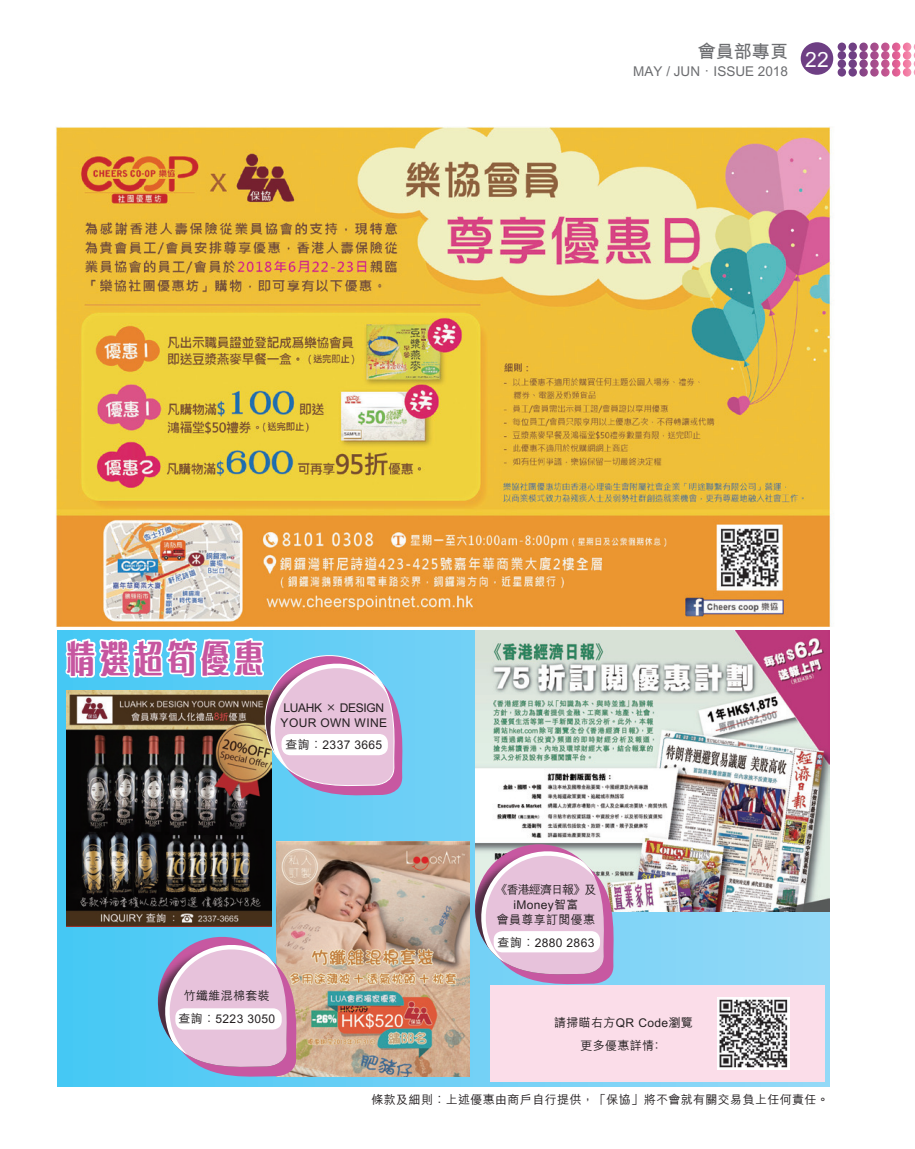
<style>
.page{position:relative;width:915px;height:1149px;background:#fff}
.page>*{position:absolute;margin:0;border:0;box-sizing:border-box;transform-origin:0 0}
.t1{font:39px "M Ngai Bold HKSCS";letter-spacing:.115em;color:#c656a0;scale:.77 1}
.t2{font:21px "M Hei Bold HKSCS";color:#fff}
.t3{font:18px "M Hei Bold HKSCS";color:#6c6d70}
.t4{font:13.5px "M Hei Bold HKSCS";color:#6c6d70}
.t5{font:12px/22.5px "M Hei Medium HKSCS";letter-spacing:.03em;color:#231f20;text-align:center}
.t6{font:12px/15px "M Hei Medium HKSCS";letter-spacing:-.025em;color:#231f20}
</style>
<div class="page">
<div style="left:800px;top:42px;width:33px;height:33px;background:#6e3f84;border-radius:50%"></div>
<svg style="left:837px;top:43px;width:77px;height:34px"></svg>
<svg style="left:57px;top:630px;width:772px;height:456px;background:#6acef3"></svg>
<div style="left:490px;top:985px;width:334px;height:96px;background:#fbdde9"></div>
<img style="left:66px;top:799px;width:205px;height:126px">
<img style="left:277px;top:841px;width:192px;height:235px">
<img style="left:56px;top:127px;width:776px;height:499px">
<img style="left:717px;top:997px;width:71px;height:72px">
<svg style="left:151px;top:930px;width:151px;height:150px;background:#b9b4d1"></svg>
<div style="left:175px;top:1007px;width:106px;height:22px;background:#fff;border-radius:9px"></div>
<svg style="left:63px;top:622px;width:345px;height:177px"></svg>
<img style="left:475px;top:630px;width:354px;height:281px">
<svg style="left:468px;top:837px;width:151px;height:151px;background:#ccb9d3"></svg>
<div style="left:493px;top:930px;width:107px;height:22px;background:#fff;border-radius:9px"></div>
<h3 class="t3" style="left:697px;top:38px;width:91px">會員部專頁</h3>
<p class="t4" style="left:633px;top:61px;width:156px">MAY / JUN．ISSUE 2018</p>
<h2 class="t2" style="left:805px;top:44px;width:25px">22</h2>
<h1 class="t1" style="left:66px;top:632px;width:258px">精選超筍優惠</h1>
<p class="t6" style="left:280px;top:698px;width:108px">LUAHK × DESIGN<br>YOUR OWN WINE</p>
<p class="t5" style="left:285px;top:732px;width:98px">查詢︰2337 3665</p>
<p class="t5" style="left:178px;top:983px;width:98px">竹纖維混棉套裝查詢︰5223 3050</p>
<p class="t5" style="left:495px;top:881px;width:102px;line-height:15px">《香港經濟日報》及iMoney智富<br>會員尊享訂閱優惠</p>
<p class="t5" style="left:497px;top:929px;width:98px">查詢︰2880 2863</p>
<p class="t5" style="left:554px;top:1010px;width:140px">請掃瞄右方QR Code瀏覽更多優惠詳情﹕</p>
<p class="t5" style="left:371px;top:1086px;width:458px">條款及細則︰上述優惠由商戶自行提供，「保協」將不會就有關交易負上任何責任。</p>
</div>
